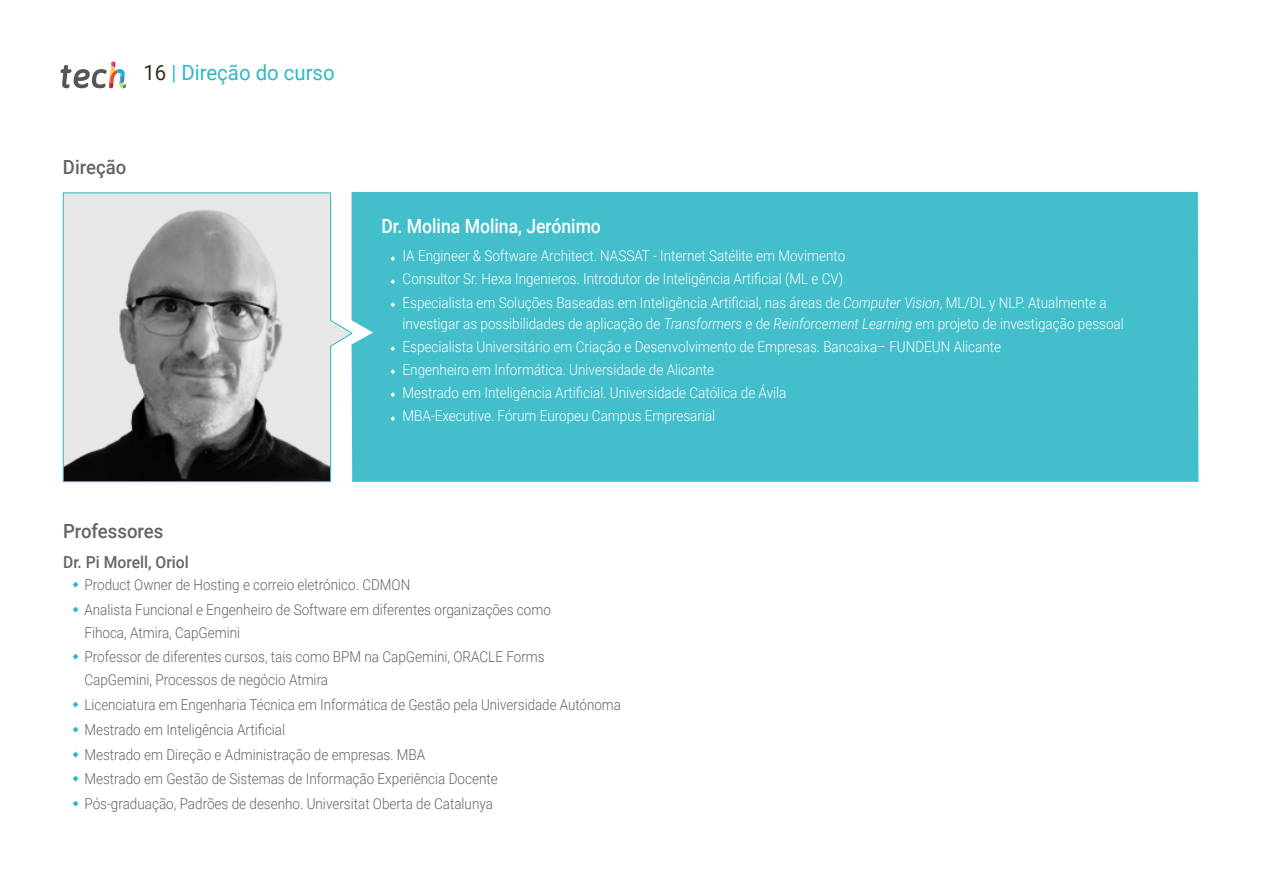
<style>
.page{position:relative;width:1263px;height:893px;background:#fff}
.page>*{position:absolute;margin:0;border:0;box-sizing:border-box;transform-origin:0 0}
.t1{font:21px "Roboto";color:#2db8c5}
.t2{font:500 19.5px "Roboto";color:#fff;scale:.9 1}
.t3{font:500 19.5px "Roboto";color:#61646a;scale:.95 1}
.t4{font:500 16.5px "Roboto";color:#61646a;scale:.95 1}
.t5{font:300 15px/23.1px "Roboto";color:#fff;scale:.9 1}
.t6{font:300 15px/24.9px "Roboto";color:#61646a;scale:.9 1}
.s1{color:#312e20}
.s2{font-style:italic}
</style>
<div class="page">
<svg style="left:61px;top:62px;width:65px;height:27px"></svg>
<svg style="left:63px;top:192px;width:289px;height:290px;background:#abadad"></svg>
<div style="left:352px;top:192px;width:846px;height:290px;background:#42bfca"></div>
<svg style="left:391px;top:256px;width:4px;height:5px"></svg>
<svg style="left:391px;top:279px;width:4px;height:5px"></svg>
<svg style="left:391px;top:302px;width:4px;height:5px"></svg>
<svg style="left:391px;top:346px;width:4px;height:5px"></svg>
<svg style="left:391px;top:369px;width:4px;height:5px"></svg>
<svg style="left:391px;top:393px;width:4px;height:5px"></svg>
<svg style="left:391px;top:416px;width:4px;height:5px"></svg>
<h1 class="t1" style="left:144px;top:57px;width:193px"><span class="s1">16</span> | Direção do curso</h1>
<h2 class="t3" style="left:63px;top:154px;width:68px">Direção</h2>
<h2 class="t2" style="left:381px;top:213px;width:246px">Dr. Molina Molina, Jerónimo</h2>
<p class="t5" style="left:403px;top:244px;width:784px">IA Engineer &amp; Software Architect. NASSAT - Internet Satélite em Movimento<br>Consultor Sr. Hexa Ingenieros. Introdutor de Inteligência Artificial (ML e CV)<br>Especialista em Soluções Baseadas em Inteligência Artificial, nas áreas de <span class="s2">Computer Vision</span>, ML/DL y NLP. Atualmente a</p>
<p class="t5" style="left:403px;top:311px;width:803px">investigar as possibilidades de aplicação de <span class="s2">Transformers</span> e de <span class="s2">Reinforcement Learning</span> em projeto de investigação pessoal Especialista Universitário em Criação e Desenvolvimento de Empresas. Bancaixa– FUNDEUN Alicante<br>Engenheiro em Informática. Universidade de Alicante<br>Mestrado em Inteligência Artificial. Universidade Católica de Ávila<br>MBA-Executive. Fórum Europeu Campus Empresarial</p>
<h2 class="t3" style="left:63px;top:518px;width:107px">Professores</h2>
<p class="t4" style="left:63px;top:550px;width:134px">Dr. Pi Morell, Oriol</p>
<p class="t6" style="left:84px;top:572px;width:520px">Product Owner de Hosting e correio eletrónico. CDMON<br>Analista Funcional e Engenheiro de Software em diferentes organizações como</p>
<p class="t6" style="left:84px;top:619px;width:513px">Fihoca, Atmira, CapGemini<br>Professor de diferentes cursos, tais como BPM na CapGemini, ORACLE Forms</p>
<p class="t6" style="left:84px;top:667px;width:597px">CapGemini, Processos de negócio Atmira<br>Licenciatura em Engenharia Técnica em Informática de Gestão pela Universidade Autónoma Mestrado em Inteligência Artificial<br>Mestrado em Direção e Administração de empresas. MBA<br>Mestrado em Gestão de Sistemas de Informação Experiência Docente<br>Pós-graduação, Padrões de desenho. Universitat Oberta de Catalunya</p>
</div>
